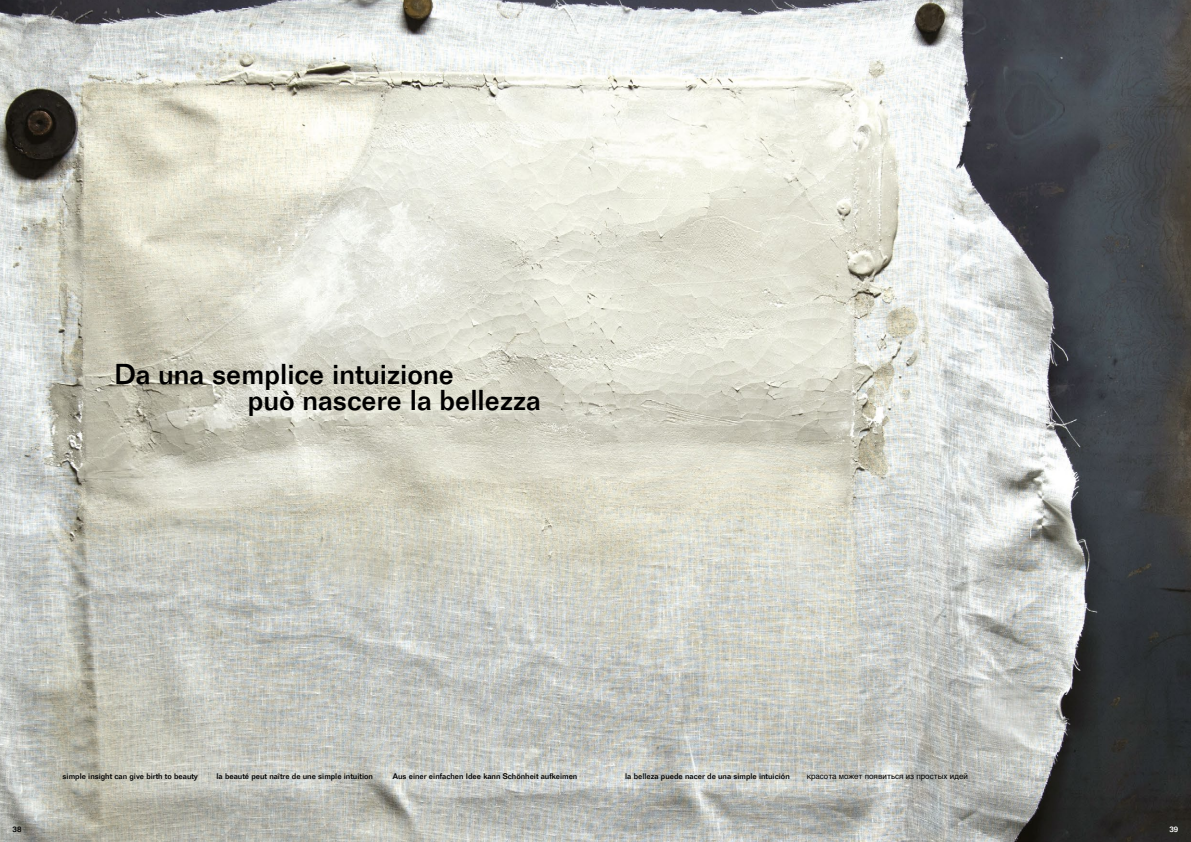
<style>
.page{position:relative;width:1191px;height:842px;background:#fff}
.page>*{position:absolute;margin:0;border:0;box-sizing:border-box;transform-origin:0 0}
.t1{font:500 28.2px/26px "Folio";color:#000}
.t2{font:500 8px "Folio";color:#000}
.t3{font:8px "Helvetica Cyr Upright";color:#000}
.t4{font:500 8px "Folio";color:#fff}
</style>
<div class="page">
<img style="left:0;top:0;width:1191px;height:842px">
<h1 class="t1" style="left:248px;top:361px;width:295px;text-indent:-133px">Da una semplice intuizione<br>può nascere la bellezza</h1>
<p class="t2" style="left:63px;top:771px;width:137px">simple insight can give birth to beauty</p>
<p class="t2" style="left:216px;top:771px;width:158px">la beauté peut naître de une simple intuition</p>
<p class="t2" style="left:393px;top:771px;width:186px">Aus einer einfachen Idee kann Schönheit aufkeimen</p>
<p class="t2" style="left:625px;top:771px;width:166px">la belleza puede nacer de una simple intuición</p>
<p class="t3" style="left:806px;top:771px;width:163px">красота может появиться из простых идей</p>
<p class="t2" style="left:13px;top:825px;width:10px">38</p>
<p class="t4" style="left:1169px;top:825px;width:10px">39</p>
</div>
